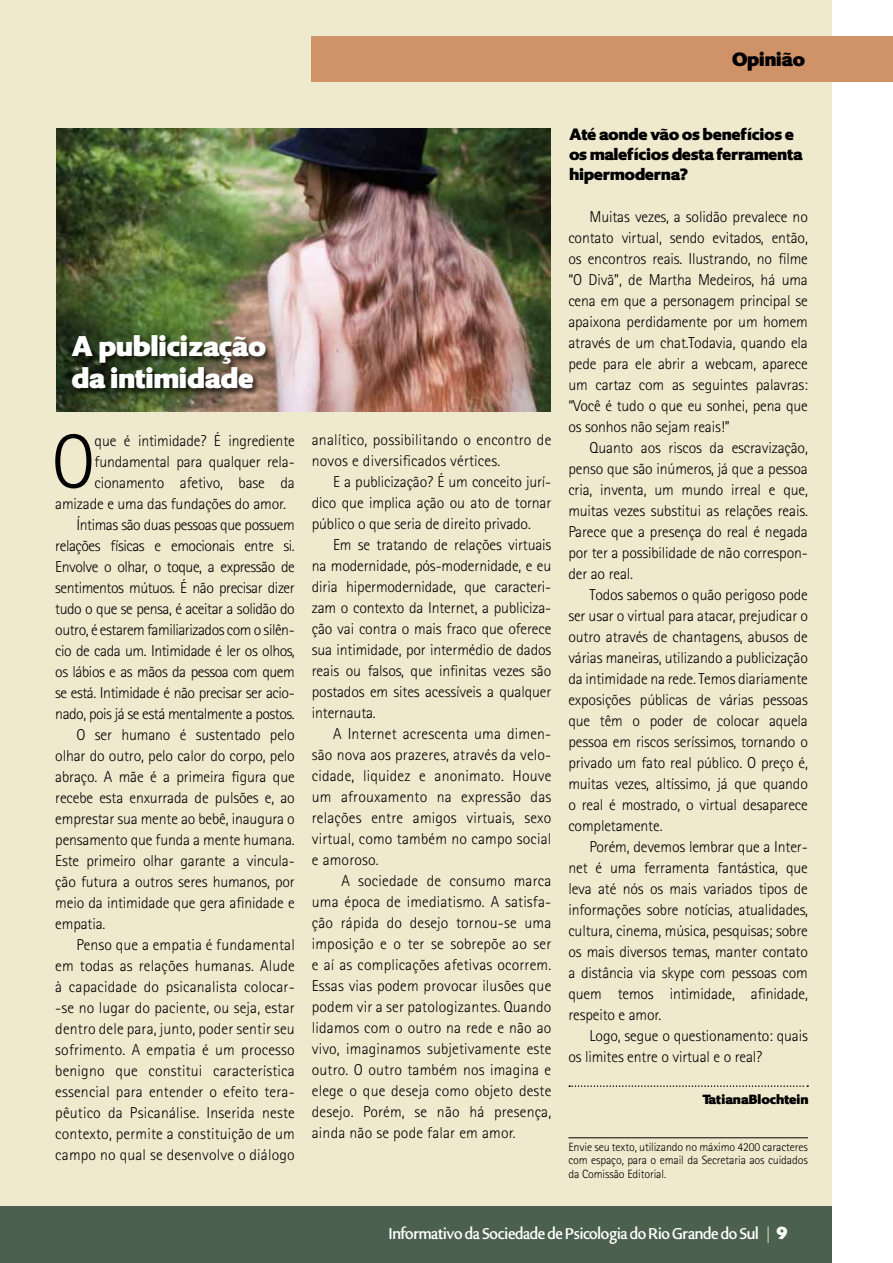
<style>
.page{position:relative;width:893px;height:1263px;background:#fff}
.page>*{position:absolute;margin:0;border:0;box-sizing:border-box;transform-origin:0 0}
.t1{font:300 76.65px "Rotis Sans Serif";color:#000}
.t2{font:700 28.5px/31.5px "Bengasi";color:#fff}
.t3{font:700 19.5px "Bengasi";color:#000}
.t4{font:18px "Bengasi";color:#fff}
.t5{font:700 16.5px/19.8px "Bengasi";color:#000}
.t6{font:300 15.75px/21px "Rotis Sans Serif";letter-spacing:-.01em;color:#000;text-align:justify}
.t7{font:300 15.75px/21px "Rotis Sans Serif";letter-spacing:.01em;color:#000}
.t8{font:300 15.75px "Rotis Sans Serif";letter-spacing:-.03em;color:#000}
.t9{font:700 13.5px "Bengasi";letter-spacing:.01em;color:#000}
.t10{font:300 12px/13.5px "Rotis Sans Serif";letter-spacing:-.01em;color:#000;text-align:justify}
.s1{font-weight:700}
</style>
<div class="page">
<div style="left:0;top:0;width:831px;height:1206px;background:#efeace"></div>
<div style="left:0;top:1206px;width:831px;height:57px;background:#4c614d"></div>
<div style="left:312px;top:36px;width:581px;height:46px;background:#d09267"></div>
<svg style="left:569px;top:1085px;width:239px;height:2px"></svg>
<hr style="left:568px;top:1137px;width:240px;height:1px;background:#000">
<img style="left:56px;top:128px;width:495px;height:284px">
<div style="left:70px;top:334px;width:203px;height:62px;background:#000;opacity:.75"></div>
<p class="t3" style="left:731px;top:48px;width:74px">Opinião</p>
<h2 class="t2" style="left:70px;top:331px;width:196px">A publicização da intimidade</h2>
<h1 class="t1" style="left:51px;top:418px;width:45px">O</h1>
<p class="t6" style="left:95px;top:430px;width:202px">que é intimidade? É ingrediente</p>
<p class="t6" style="left:95px;top:451px;width:202px">fundamental para qualquer rela-</p>
<p class="t6" style="left:95px;top:472px;width:202px">cionamento afetivo, base da</p>
<p class="t6" style="left:55px;top:493px;width:232px">amizade e uma das fundações do amor.</p>
<p class="t8" style="left:77px;top:515px;width:220px">Íntimas são duas pessoas que possuem</p>
<p class="t8" style="left:55px;top:536px;width:241px">relações físicas e emocionais entre si.</p>
<p class="t8" style="left:55px;top:557px;width:241px">Envolve o olhar, o toque, a expressão de</p>
<p class="t8" style="left:55px;top:578px;width:241px">sentimentos mútuos. É não precisar dizer</p>
<p class="t8" style="left:55px;top:599px;width:241px">tudo o que se pensa, é aceitar a solidão do</p>
<p class="t8" style="left:55px;top:620px;width:241px">outro, é estarem familiarizados com o silên-</p>
<p class="t8" style="left:55px;top:641px;width:241px">cio de cada um. Intimidade é ler os olhos,</p>
<p class="t8" style="left:55px;top:662px;width:241px">os lábios e as mãos da pessoa com quem</p>
<p class="t8" style="left:55px;top:683px;width:241px">se está. Intimidade é não precisar ser acio-</p>
<p class="t8" style="left:55px;top:704px;width:241px">nado, pois já se está mentalmente a postos.</p>
<p class="t6" style="left:77px;top:724px;width:220px">O ser humano é sustentado pelo</p>
<p class="t6" style="left:55px;top:745px;width:241px">olhar do outro, pelo calor do corpo, pelo</p>
<p class="t6" style="left:55px;top:766px;width:241px">abraço. A mãe é a primeira figura que</p>
<p class="t6" style="left:55px;top:787px;width:241px">recebe esta enxurrada de pulsões e, ao</p>
<p class="t6" style="left:55px;top:808px;width:241px">emprestar sua mente ao bebê, inaugura o</p>
<p class="t6" style="left:55px;top:829px;width:241px">pensamento que funda a mente humana.</p>
<p class="t6" style="left:55px;top:850px;width:241px">Este primeiro olhar garante a vincula-</p>
<p class="t6" style="left:55px;top:871px;width:241px">ção futura a outros seres humanos, por</p>
<p class="t6" style="left:55px;top:892px;width:241px">meio da intimidade que gera afinidade e</p>
<p class="t6" style="left:55px;top:913px;width:52px">empatia.</p>
<p class="t7" style="left:77px;top:934px;width:220px">Penso que a empatia é fundamental</p>
<p class="t7" style="left:55px;top:955px;width:241px">em todas as relações humanas. Alude</p>
<p class="t7" style="left:55px;top:976px;width:241px">à capacidade do psicanalista colocar-</p>
<p class="t7" style="left:55px;top:997px;width:241px">-se no lugar do paciente, ou seja, estar</p>
<p class="t7" style="left:55px;top:1018px;width:241px">dentro dele para, junto, poder sentir seu</p>
<p class="t7" style="left:55px;top:1039px;width:241px">sofrimento. A empatia é um processo</p>
<p class="t7" style="left:55px;top:1060px;width:241px">benigno que constitui característica</p>
<p class="t7" style="left:55px;top:1081px;width:241px">essencial para entender o efeito tera-</p>
<p class="t7" style="left:55px;top:1102px;width:241px">pêutico da Psicanálise. Inserida neste</p>
<p class="t7" style="left:55px;top:1123px;width:241px">contexto, permite a constituição de um</p>
<p class="t7" style="left:55px;top:1144px;width:241px">campo no qual se desenvolve o diálogo</p>
<p class="t7" style="left:312px;top:430px;width:241px">analítico, possibilitando o encontro de novos e diversificados vértices.</p>
<p class="t6" style="left:312px;top:472px;width:241px;text-indent:21px">E a publicização? É um conceito jurí&shy;dico que implica ação ou ato de tornar público o que seria de direito privado.</p>
<p class="t6" style="left:312px;top:535px;width:241px;text-indent:21px">Em se tratando de relações virtuais na modernidade, pós-modernidade, e eu diria hipermodernidade, que caracteri&shy;zam o contexto da Internet, a publiciza&shy;ção vai contra o mais fraco que oferece sua intimidade, por intermédio de dados reais ou falsos, que infinitas vezes são postados em sites acessíveis a qualquer internauta.</p>
<p class="t6" style="left:312px;top:724px;width:241px;text-indent:21px">A Internet acrescenta uma dimen&shy;são nova aos prazeres, através da velo&shy;cidade, liquidez e anonimato. Houve um afrouxamento na expressão das relações entre amigos virtuais, sexo virtual, como também no campo social e amoroso.</p>
<p class="t6" style="left:312px;top:870px;width:241px;text-indent:29px">A sociedade de consumo marca uma época de imediatismo. A satisfa&shy;ção rápida do desejo tornou-se uma imposição e o ter se sobrepõe ao ser e aí as complicações afetivas ocorrem.<br>Essas vias podem provocar ilusões que podem vir a ser patologizantes. Quando lidamos com o outro na rede e não ao vivo, imaginamos subjetivamente este outro. O outro também nos imagina e elege o que deseja como objeto deste desejo. Porém, se não há presença, ainda não se pode falar em amor.</p>
<p class="t5" style="left:568px;top:125px;width:235px">Até aonde vão os benefícios e os malefícios desta ferramenta hipermoderna?</p>
<p class="t6" style="left:568px;top:206px;width:241px;text-indent:21px">Muitas vezes, a solidão prevalece no contato virtual, sendo evitados, então, os encontros reais. Ilustrando, no filme “O Divã”, de Martha Medeiros, há uma cena em que a personagem principal se apaixona perdidamente por um homem através de um chat.Todavia, quando ela pede para ele abrir a webcam, aparece um cartaz com as seguintes palavras: “Você é tudo o que eu sonhei, pena que os sonhos não sejam reais!”</p>
<p class="t6" style="left:568px;top:437px;width:241px;text-indent:21px">Quanto aos riscos da escravização, penso que são inúmeros, já que a pessoa cria, inventa, um mundo irreal e que, muitas vezes substitui as relações reais.<br>Parece que a presença do real é negada por ter a possibilidade de não correspon&shy;der ao real.</p>
<p class="t6" style="left:568px;top:584px;width:241px;text-indent:21px">Todos sabemos o quão perigoso pode ser usar o virtual para atacar, prejudicar o outro através de chantagens, abusos de várias maneiras, utilizando a publicização da intimidade na rede. Temos diariamente exposições públicas de várias pessoas que têm o poder de colocar aquela pessoa em riscos seríssimos, tornando o privado um fato real público. O preço é, muitas vezes, altíssimo, já que quando o real é mostrado, o virtual desaparece completamente.</p>
<p class="t6" style="left:568px;top:836px;width:241px;text-indent:21px">Porém, devemos lembrar que a Inter&shy;net é uma ferramenta fantástica, que leva até nós os mais variados tipos de informações sobre notícias, atualidades, cultura, cinema, música, pesquisas; sobre os mais diversos temas, manter contato a distância via skype com pessoas com quem temos intimidade, afinidade, respeito e amor.</p>
<p class="t6" style="left:568px;top:1025px;width:241px;text-indent:21px">Logo, segue o questionamento: quais os limites entre o virtual e o real?</p>
<p class="t9" style="left:702px;top:1091px;width:108px">TatianaBlochtein</p>
<p class="t10" style="left:568px;top:1140px;width:241px">Envie seu texto, utilizando no máximo 4200 caracteres com espaço, para o email da Secretaria aos cuidados da Comissão Editorial.</p>
<p class="t4" style="left:389px;top:1225px;width:400px">Informativo da Sociedade de Psicologia do Rio Grande do Sul | <span class="s1">9</span></p>
</div>
